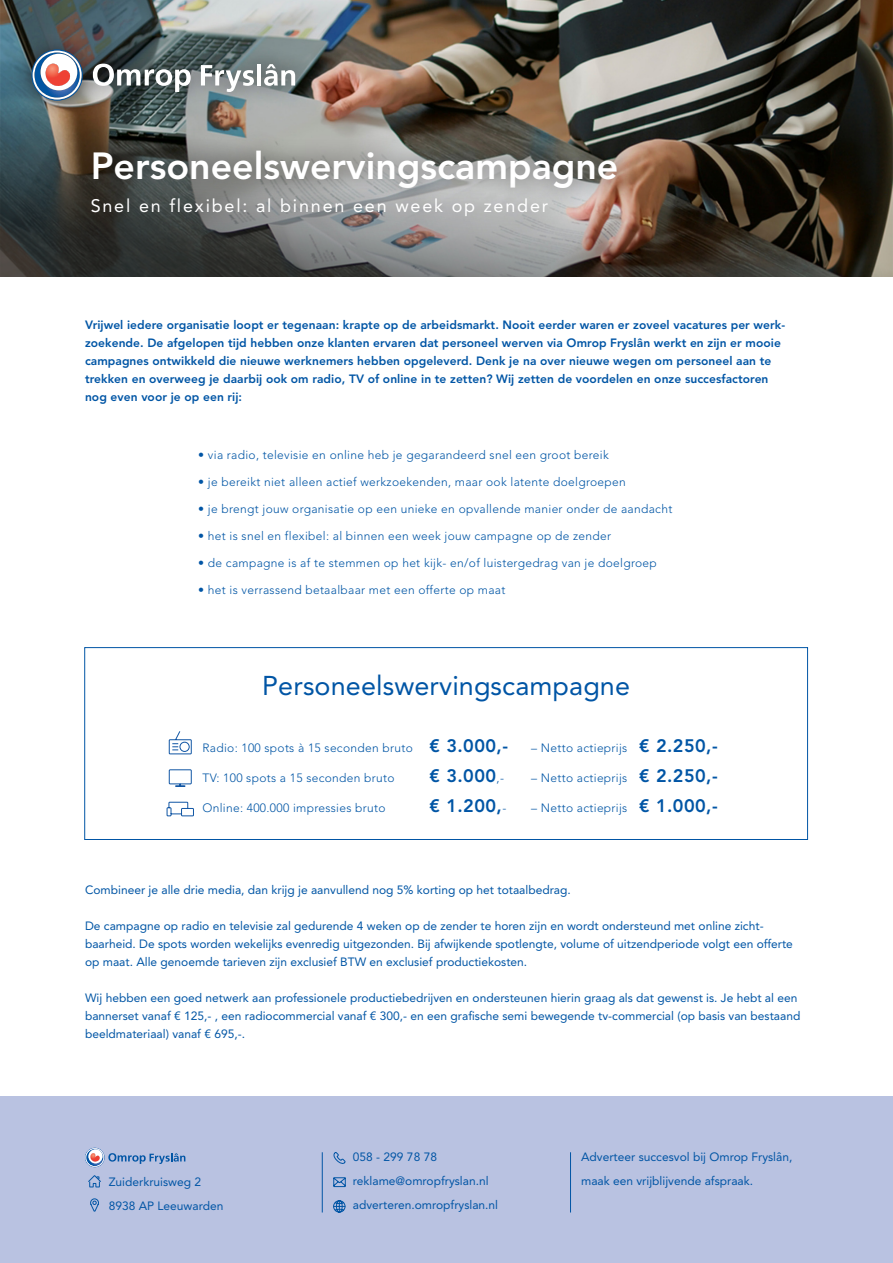
<style>
.page{position:relative;width:893px;height:1263px;background:#fff}
.page>*{position:absolute;margin:0;border:0;box-sizing:border-box;transform-origin:0 0}
.t1{font:800 37.5px "Avenir LT Std";color:#fff}
.t2{font:27px "Avenir LT Std";letter-spacing:.005em;color:#0155a5}
.t3{font:18px "Avenir LT Std";letter-spacing:.1em;color:#fff}
.t4{font:800 18px "Avenir LT Std";letter-spacing:.025em;color:#0155a5}
.t5{font:12px/18px "Avenir LT Std";color:#0155a5}
.t6{font:300 12px "Avenir LT Std";letter-spacing:.025em;color:#0155a5}
.t7{font:800 12px/18px "Avenir LT Std";letter-spacing:.005em;color:#0155a5}
.s1{font-weight:800;font-size:18px}
.s2{font-weight:300;font-size:12px}
</style>
<div class="page">
<img style="left:0;top:0;width:893px;height:276px">
<div style="left:0;top:1096px;width:893px;height:167px;background:#b9c2e1"></div>
<svg style="left:88px;top:1175px;width:13px;height:13px"></svg>
<svg style="left:90px;top:1198px;width:9px;height:14px"></svg>
<svg style="left:333px;top:1177px;width:13px;height:10px"></svg>
<svg style="left:333px;top:1152px;width:13px;height:12px"></svg>
<svg style="left:333px;top:1200px;width:13px;height:13px"></svg>
<svg style="left:85px;top:1148px;width:100px;height:19px"></svg>
<hr style="left:322px;top:1152px;width:1px;height:60px;background:#0155a5">
<hr style="left:570px;top:1152px;width:1px;height:60px;background:#0155a5">
<div style="left:84px;top:647px;width:724px;height:193px;border:1px solid #0155a5"></div>
<div style="left:70px;top:129px;width:569px;height:81px;background:#231f20;opacity:.75"></div>
<div style="left:70px;top:177px;width:498px;height:59px;background:#231f20;opacity:.75"></div>
<div style="left:13px;top:31px;width:301px;height:88px;background:#231f20;opacity:.75"></div>
<svg style="left:31px;top:49px;width:52px;height:52px"></svg>
<svg style="left:93px;top:64px;width:98px;height:28px"></svg>
<svg style="left:201px;top:65px;width:53px;height:27px"></svg>
<hr style="left:257px;top:64px;width:4px;height:21px;background:#fff">
<svg style="left:264px;top:64px;width:31px;height:22px"></svg>
<svg style="left:168px;top:731px;width:24px;height:24px"></svg>
<svg style="left:169px;top:769px;width:23px;height:18px"></svg>
<svg style="left:166px;top:801px;width:28px;height:16px"></svg>
<p class="t1" style="left:91px;top:143px;width:529px">Personeelswervingscampagne</p>
<p class="t3" style="left:91px;top:196px;width:459px">Snel en flexibel: al binnen een week op zender</p>
<p class="t7" style="left:85px;top:316px;width:702px">Vrijwel iedere organisatie loopt er tegenaan: krapte op de arbeidsmarkt. Nooit eerder waren er zoveel vacatures per werk&shy;zoekende. De afgelopen tijd hebben onze klanten ervaren dat personeel werven via Omrop Fryslân werkt en zijn er mooie campagnes ontwikkeld die nieuwe werknemers hebben opgeleverd. Denk je na over nieuwe wegen om personeel aan te trekken en overweeg je daarbij ook om radio, TV of online in te zetten? Wij zetten de voordelen en onze succesfactoren</p>
<p class="t7" style="left:85px;top:388px;width:159px">nog even voor je op een rij:</p>
<p class="t6" style="left:198px;top:448px;width:412px">• via radio, televisie en online heb je gegarandeerd snel een groot bereik</p>
<p class="t6" style="left:198px;top:475px;width:429px">• je bereikt niet alleen actief werkzoekenden, maar ook latente doelgroepen</p>
<p class="t6" style="left:198px;top:502px;width:476px">• je brengt jouw organisatie op een unieke en opvallende manier onder de aandacht</p>
<p class="t6" style="left:198px;top:529px;width:414px">• het is snel en flexibel: al binnen een week jouw campagne op de zender</p>
<p class="t6" style="left:198px;top:556px;width:460px">• de campagne is af te stemmen op het kijk- en/of luistergedrag van je doelgroep</p>
<p class="t6" style="left:198px;top:583px;width:309px">• het is verrassend betaalbaar met een offerte op maat</p>
<p class="t2" style="left:262px;top:670px;width:369px">Personeelswervingscampagne</p>
<p class="t6" style="left:202px;top:741px;width:307px">Radio: 100 spots à 15 seconden bruto <span class="s1">€ 3.000,-</span></p>
<p class="t6" style="left:531px;top:741px;width:188px">– Netto actieprijs <span class="s1">€ 2.250,-</span></p>
<p class="t6" style="left:202px;top:771px;width:194px">TV: 100 spots a 15 seconden bruto</p>
<p class="t4" style="left:429px;top:765px;width:76px">€ 3.000<span class="s2">,-</span></p>
<p class="t6" style="left:531px;top:771px;width:188px">– Netto actieprijs <span class="s1">€ 2.250,-</span></p>
<p class="t6" style="left:202px;top:801px;width:185px">Online: 400.000 impressies bruto</p>
<p class="t4" style="left:429px;top:795px;width:78px">€ 1.200,<span class="s2">-</span></p>
<p class="t6" style="left:531px;top:801px;width:188px">– Netto actieprijs <span class="s1">€ 1.000,-</span></p>
<p class="t5" style="left:85px;top:880px;width:487px">Combineer je alle drie media, dan krijg je aanvullend nog 5% korting op het totaalbedrag.</p>
<p class="t5" style="left:85px;top:916px;width:709px">De campagne op radio en televisie zal gedurende 4 weken op de zender te horen zijn en wordt ondersteund met online zicht&shy;baarheid. De spots worden wekelijks evenredig uitgezonden. Bij afwijkende spotlengte, volume of uitzendperiode volgt een offerte op maat. Alle genoemde tarieven zijn exclusief BTW en exclusief productiekosten.</p>
<p class="t5" style="left:85px;top:988px;width:717px">Wij hebben een goed netwerk aan professionele productiebedrijven en ondersteunen hierin graag als dat gewenst is. Je hebt al een bannerset vanaf € 125,- , een radiocommercial vanaf € 300,- en een grafische semi bewegende tv-commercial (op basis van bestaand beeldmateriaal) vanaf € 695,-.</p>
<p class="t5" style="left:581px;top:1148px;width:213px">Adverteer succesvol bij Omrop Fryslân,</p>
<p class="t5" style="left:353px;top:1148px;width:86px">058 - 299 78 78</p>
<p class="t5" style="left:353px;top:1172px;width:137px">reklame@omropfryslan.nl</p>
<p class="t5" style="left:353px;top:1196px;width:147px">adverteren.omropfryslan.nl</p>
<p class="t5" style="left:109px;top:1173px;width:94px">Zuiderkruisweg 2</p>
<p class="t5" style="left:581px;top:1172px;width:174px">maak een vrijblijvende afspraak.</p>
<p class="t5" style="left:109px;top:1197px;width:116px">8938 AP Leeuwarden</p>
</div>
